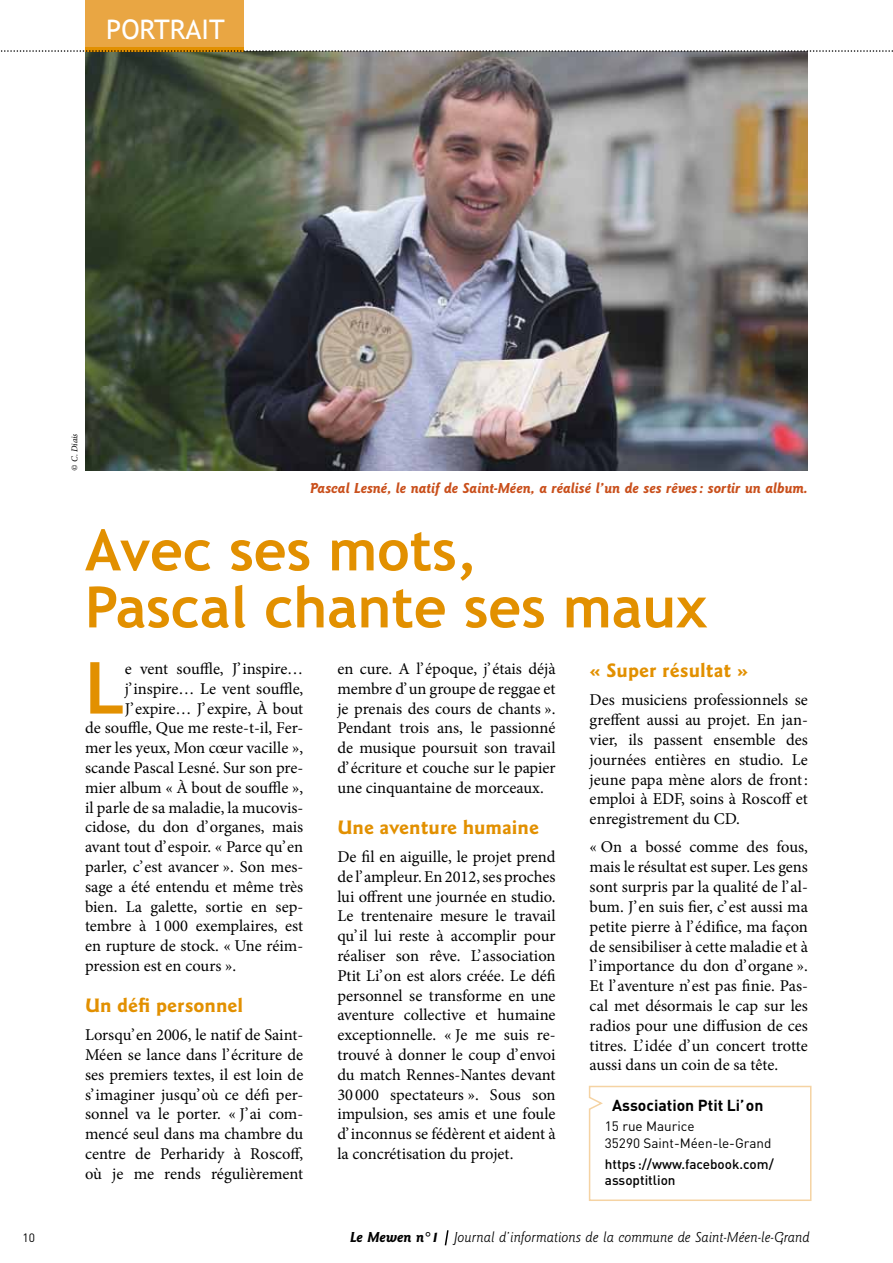
<style>
.page{position:relative;width:893px;height:1263px;background:#fff}
.page>*{position:absolute;margin:0;border:0;box-sizing:border-box;transform-origin:0 0}
.t1{font:700 71.85px "Trebuchet MS";color:#e29000}
.t2{font:700 57px/57px "Trebuchet MS";color:#e29000}
.t3{font:27px "Trebuchet MS";color:#fff}
.t4{font:700 19.5px "Goudy Sans IT Cby BT";color:#e29000}
.t5{font:16.5px/19.8px "Minion Pro";color:#000;text-align:justify}
.t6{font:700 15.75px "DIN";color:#000}
.t7{font:italic 700 15px "Goudy Sans Itc T";color:#c94f1b}
.t8{font:italic 15px "Goudy Sans Itc T";color:#000}
.t9{font:500 13.5px/16.5px "DIN";color:#000}
.t10{font:13.5px/16.5px "DIN";color:#000}
.t11{font:12px "DIN";color:#000}
.t12{font:italic 9px "Minion Pro";color:#000}
.s1{font-weight:700}
</style>
<div class="page">
<img style="left:85px;top:52px;width:723px;height:419px">
<div style="left:85px;top:0;width:159px;height:47px;background:#e9a643"></div>
<hr style="left:85px;top:47px;width:159px;height:4px;background:#e29000">
<svg style="left:1px;top:50px;width:892px;height:2px"></svg>
<svg style="left:588px;top:1085px;width:224px;height:116px"></svg>
<svg style="left:444px;top:1230px;width:5px;height:16px"></svg>
<h3 class="t3" style="left:106px;top:14px;width:120px">PORTRAIT</h3>
<p class="t11" style="left:22px;top:1230px;width:14px">10</p>
<p class="t12" style="left:69px;top:471px;width:38px;rotate:-90deg">© C. Diais</p>
<p class="t7" style="left:310px;top:479px;width:499px">Pascal Lesné, le natif de Saint-Méen, a réalisé l’ un de ses rêves: sortir un album.</p>
<h2 class="t2" style="left:85px;top:522px;width:624px">Avec ses mots,<br>Pascal chante ses maux</h2>
<h1 class="t1" style="left:85px;top:643px;width:41px">L</h1>
<p class="t5" style="left:125px;top:659px;width:180px">e vent souffle, J’ inspire…</p>
<p class="t5" style="left:125px;top:679px;width:180px">j’ inspire… Le vent souffle,</p>
<p class="t5" style="left:125px;top:698px;width:180px">J’ expire… J’ expire, À bout</p>
<p class="t5" style="left:85px;top:718px;width:220px">de souffle, Que me reste-t-il, Fer-</p>
<p class="t5" style="left:85px;top:738px;width:220px">mer les yeux, Mon cœur vacille »,</p>
<p class="t5" style="left:85px;top:758px;width:220px">scande Pascal Lesné. Sur son pre-</p>
<p class="t5" style="left:85px;top:778px;width:220px">mier album « À bout de souffle »,</p>
<p class="t5" style="left:85px;top:797px;width:220px">il parle de sa maladie, la mucovis-</p>
<p class="t5" style="left:85px;top:817px;width:220px">cidose, du don d’ organes, mais</p>
<p class="t5" style="left:85px;top:837px;width:220px">avant tout d’ espoir. « Parce qu’ en</p>
<p class="t5" style="left:85px;top:857px;width:220px">parler, c’ est avancer ». Son mes-</p>
<p class="t5" style="left:85px;top:877px;width:220px">sage a été entendu et même très</p>
<p class="t5" style="left:85px;top:896px;width:220px">bien. La galette, sortie en sep-</p>
<p class="t5" style="left:85px;top:916px;width:220px">tembre à 1 000 exemplaires, est</p>
<p class="t5" style="left:85px;top:936px;width:220px">en rupture de stock. « Une réim-</p>
<p class="t5" style="left:85px;top:956px;width:153px">pression est en cours ».</p>
<p class="t4" style="left:85px;top:993px;width:160px">Un défi personnel</p>
<p class="t5" style="left:85px;top:1025px;width:220px">Lorsqu’ en 2006, le natif de Saint-Méen se lance dans l’ écriture de ses premiers textes, il est loin de s’ imaginer jusqu’ où ce défi per&shy;sonnel va le porter. « J’ ai com&shy;mencé seul dans ma chambre du centre de Perharidy à Roscoff, où je me rends régulièrement</p>
<p class="t5" style="left:337px;top:659px;width:220px">en cure. A l’ époque, j’ étais déjà membre d’ un groupe de reggae et je prenais des cours de chants ».<br>Pendant trois ans, le passionné de musique poursuit son travail d’ écriture et couche sur le papier une cinquantaine de morceaux.</p>
<p class="t4" style="left:337px;top:814px;width:203px">Une aventure humaine</p>
<p class="t5" style="left:337px;top:847px;width:220px">De fil en aiguille, le projet prend de l’ ampleur. En 2012, ses proches lui offrent une journée en studio.<br>Le trentenaire mesure le travail qu’ il lui reste à accomplir pour réaliser son rêve. L’ association Ptit Li’ on est alors créée. Le défi personnel se transforme en une aventure collective et humaine exceptionnelle. « Je me suis re&shy;trouvé à donner le coup d’ envoi du match Rennes-Nantes devant 30 000 spectateurs ». Sous son impulsion, ses amis et une foule d’ inconnus se fédèrent et aident à la concrétisation du projet.</p>
<p class="t4" style="left:590px;top:658px;width:160px">« Super résultat »</p>
<p class="t5" style="left:590px;top:690px;width:220px">Des musiciens professionnels se greffent aussi au projet. En jan&shy;vier, ils passent ensemble des journées entières en studio. Le jeune papa mène alors de front: emploi à EDF, soins à Roscoff et enregistrement du CD.</p>
<p class="t5" style="left:590px;top:837px;width:220px">« On a bossé comme des fous, mais le résultat est super. Les gens sont surpris par la qualité de l’ al&shy;bum. J’ en suis fier, c’ est aussi ma petite pierre à l’ édifice, ma façon de sensibiliser à cette maladie et à l’ importance du don d’ organe ».<br>Et l’ aventure n’ est pas finie. Pas&shy;cal met désormais le cap sur les radios pour une diffusion de ces titres. L’ idée d’ un concert trotte aussi dans un coin de sa tête.</p>
<p class="t6" style="left:612px;top:1094px;width:153px">Association Ptit Li’ on</p>
<p class="t10" style="left:605px;top:1118px;width:168px">15 rue Maurice<br>35290 Saint-Méen-le-Grand</p>
<p class="t9" style="left:605px;top:1155px;width:170px">https ://www.facebook.com/ assoptitlion</p>
<p class="t8" style="left:350px;top:1229px;width:461px"><span class="s1">Le Mewen n°1</span> Journal d’ informations de la commune de Saint-Méen-le-Grand</p>
</div>
